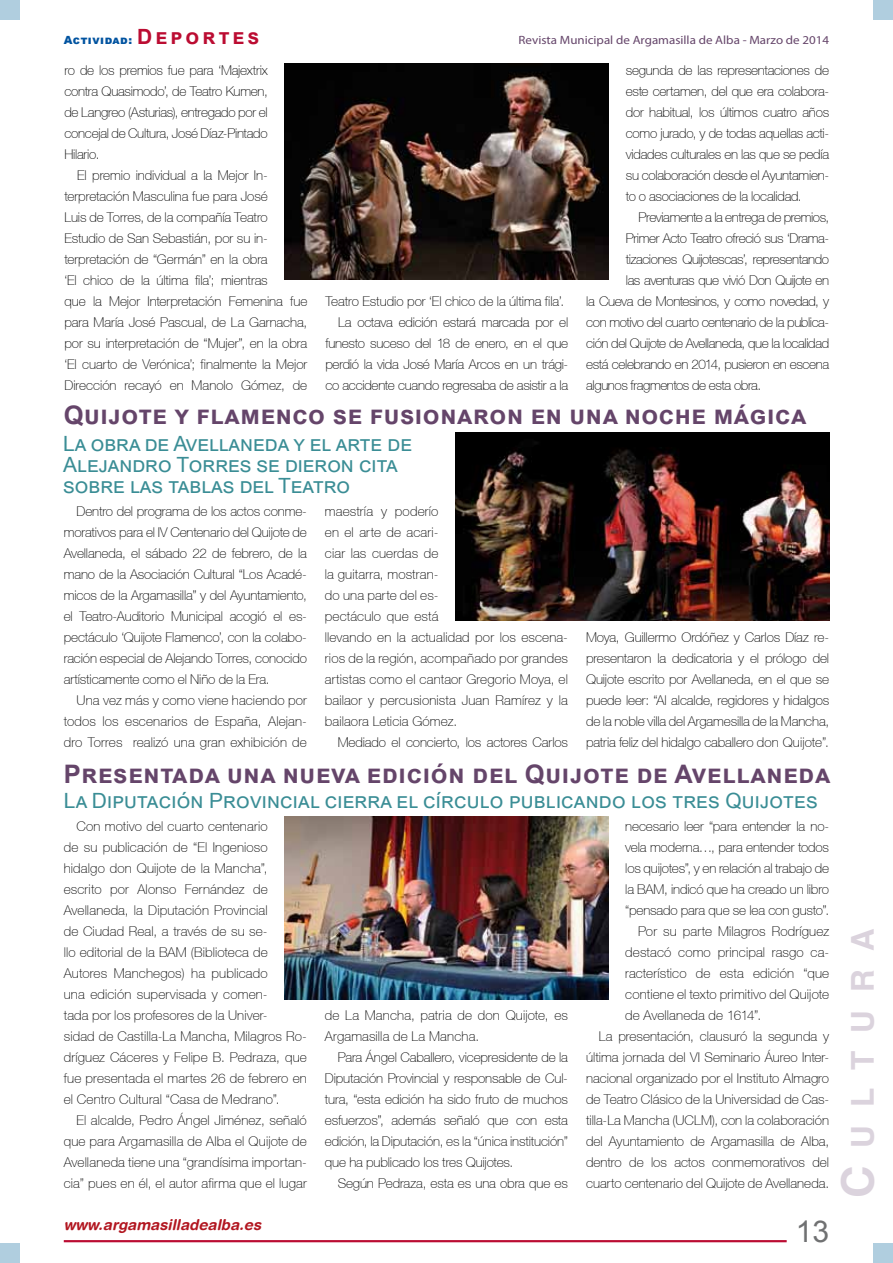
<style>
.page{position:relative;width:893px;height:1263px;background:#fff}
.page>*{position:absolute;margin:0;border:0;box-sizing:border-box;transform-origin:0 0}
.t1{font:700 31.5px "Helvetica";letter-spacing:.57em;color:#dbd3dd}
.t2{font:30px "Arial";color:#707172}
.t3{font:700 25.5px "Arial";letter-spacing:.025em;color:#65456a}
.t4{font:21px/21px "Arial";color:#3a8d95}
.t5{font:italic 700 15px "Helvetica Rounded";color:#b21721}
.t6{font:100 13.5px/21px "Helvetica 35";letter-spacing:-.005em;color:#000;text-align:justify}
.t7{font:100 13.5px "Helvetica 35";letter-spacing:-.03em;color:#000}
.t8{font:12px "Myriad Pro";color:#65456a;scale:1.08 1}
.t9{font:900 11.25px "Arial";letter-spacing:.05em;color:#0053a0}
.s1{font-weight:700;font-size:21px;color:#bb0c32}
.s2{font-size:45px}
</style>
<div class="page">
<div style="left:873px;top:1243px;width:20px;height:20px;background:#b0cedf"></div>
<div style="left:0;top:1243px;width:20px;height:20px;background:#b0cedf"></div>
<hr style="left:64px;top:1240px;width:723px;height:2px;background:#bb0c32">
<div style="left:873px;top:0;width:20px;height:20px;background:#b0cedf"></div>
<div style="left:0;top:0;width:20px;height:20px;background:#b0cedf"></div>
<img style="left:285px;top:64px;width:324px;height:216px">
<img style="left:285px;top:816px;width:323px;height:183px">
<img style="left:455px;top:432px;width:374px;height:188px">
<p class="t9" style="left:64px;top:31px;width:197px">Actividad: <span class="s1">Deportes</span></p>
<p class="t6" style="left:64px;top:60px;width:205px">ro de los premios fue para ‘Majextrix contra Quasimodo’, de Teatro Kumen, de Langreo (Asturias), entregado por el concejal de Cultura, José Díaz-Pintado Hilario.</p>
<p class="t6" style="left:64px;top:165px;width:244px;text-align:left;text-indent:13px">El premio individual a la Mejor In&shy;terpretación Masculina fue para José<br>Luis de Torres, de la compañía Teatro Estudio de San Sebastián, por su in&shy;terpretación de “Germán” en la obra<br>‘El chico de la última fila’; mientras<br>que la Mejor Interpretación Femenina fue para María José Pascual, de La Garnacha, por su interpretación de “Mujer”, en la obra ‘El cuarto de Verónica’; finalmente la Mejor Dirección recayó en Manolo Gómez, de</p>
<p class="t8" style="left:519px;top:32px;width:289px">Revista Municipal de Argamasilla de Alba - Marzo de 2014</p>
<p class="t6" style="left:325px;top:291px;width:240px">Teatro Estudio por ‘El chico de la última fila’.</p>
<p class="t6" style="left:338px;top:312px;width:232px">La octava edición estará marcada por el</p>
<p class="t6" style="left:325px;top:333px;width:244px">funesto suceso del 18 de enero, en el que</p>
<p class="t6" style="left:325px;top:354px;width:244px">perdió la vida José María Arcos en un trági-</p>
<p class="t6" style="left:325px;top:375px;width:244px">co accidente cuando regresaba de asistir a la</p>
<p class="t6" style="left:626px;top:60px;width:205px">segunda de las representaciones de este certamen, del que era colabora&shy;dor habitual, los últimos cuatro años como jurado, y de todas aquellas acti&shy;vidades culturales en las que se pedía su colaboración desde el Ayuntamien&shy;to o asociaciones de la localidad.</p>
<p class="t7" style="left:639px;top:210px;width:192px">Previamente a la entrega de premios,</p>
<p class="t7" style="left:626px;top:231px;width:205px">Primer Acto Teatro ofreció sus ‘Drama-</p>
<p class="t7" style="left:626px;top:252px;width:205px">tizaciones Quijotescas’, representando</p>
<p class="t7" style="left:626px;top:273px;width:205px">las aventuras que vivió Don Quijote en</p>
<p class="t7" style="left:586px;top:294px;width:244px">la Cueva de Montesinos, y como novedad, y</p>
<p class="t7" style="left:586px;top:315px;width:244px">con motivo del cuarto centenario de la publica-</p>
<p class="t7" style="left:586px;top:336px;width:244px">ción del Quijote de Avellaneda, que la localidad</p>
<p class="t7" style="left:586px;top:357px;width:244px">está celebrando en 2014, pusieron en escena</p>
<p class="t7" style="left:586px;top:378px;width:176px">algunos fragmentos de esta obra.</p>
<h3 class="t3" style="left:64px;top:397px;width:744px">Quijote y flamenco se fusionaron en una noche mágica</h3>
<h3 class="t4" style="left:63px;top:433px;width:350px">La obra de Avellaneda y el arte de<br>Alejandro Torres se dieron cita sobre las tablas del Teatro</h3>
<p class="t6" style="left:64px;top:501px;width:245px;text-indent:13px">Dentro del programa de los actos conme&shy;morativos para el IV Centenario del Quijote de Avellaneda, el sábado 22 de febrero, de la mano de la Asociación Cultural “Los Acadé&shy;micos de la Argamasilla” y del Ayuntamiento, el Teatro-Auditorio Municipal acogió el es&shy;pectáculo ‘Quijote Flamenco’, con la colabo&shy;ración especial de Alejando Torres, conocido artísticamente como el Niño de la Era.</p>
<p class="t6" style="left:64px;top:690px;width:245px;text-indent:13px">Una vez más y como viene haciendo por todos los escenarios de España, Alejan&shy;dro Torres realizó una gran exhibición de</p>
<p class="t6" style="left:325px;top:501px;width:245px;text-align:left">maestría y poderío<br>en el arte de acari-<br>ciar las cuerdas de<br>la guitarra, mostran-<br>do una parte del es-<br>pectáculo que está<br>llevando en la actualidad por los escena&shy;rios de la región, acompañado por grandes artistas como el cantaor Gregorio Moya, el bailaor y percusionista Juan Ramírez y la bailaora Leticia Gómez.</p>
<p class="t6" style="left:338px;top:732px;width:232px">Mediado el concierto, los actores Carlos</p>
<p class="t6" style="left:586px;top:627px;width:245px">Moya, Guillermo Ordóñez y Carlos Díaz re&shy;presentaron la dedicatoria y el prólogo del Quijote escrito por Avellaneda, en el que se puede leer: “Al alcalde, regidores y hidalgos de la noble villa del Argamesilla de la Mancha, patria feliz del hidalgo caballero don Quijote”.</p>
<h3 class="t3" style="left:64px;top:756px;width:768px">Presentada una nueva edición del Quijote de Avellaneda</h3>
<h3 class="t4" style="left:64px;top:790px;width:755px">La Diputación Provincial cierra el círculo publicando los tres Quijotes</h3>
<p class="t6" style="left:64px;top:816px;width:245px;text-align:left;text-indent:13px">Con motivo del cuarto centenario<br>de su publicación de “El Ingenioso hidalgo don Quijote de la Mancha”, escrito por Alonso Fernández de Avellaneda, la Diputación Provincial<br>de Ciudad Real, a través de su se-<br>llo editorial de la BAM (Biblioteca de Autores Manchegos) ha publicado<br>una edición supervisada y comen-<br>tada por los profesores de la Univer-<br>sidad de Castilla-La Mancha, Milagros Ro&shy;dríguez Cáceres y Felipe B. Pedraza, que fue presentada el martes 26 de febrero en el Centro Cultural “Casa de Medrano”.</p>
<p class="t6" style="left:64px;top:1110px;width:245px;text-indent:13px">El alcalde, Pedro Ángel Jiménez, señaló que para Argamasilla de Alba el Quijote de Avellaneda tiene una “grandísima importan&shy;cia” pues en él, el autor afirma que el lugar</p>
<p class="t6" style="left:325px;top:1005px;width:245px">de La Mancha, patria de don Quijote, es<br>Argamasilla de La Mancha.</p>
<p class="t6" style="left:325px;top:1047px;width:245px;text-indent:13px">Para Ángel Caballero, vicepresidente de la Diputación Provincial y responsable de Cul&shy;tura, “esta edición ha sido fruto de muchos esfuerzos”, además señaló que con esta edición, la Diputación, es la “única institución” que ha publicado los tres Quijotes.</p>
<p class="t6" style="left:338px;top:1173px;width:232px">Según Pedraza, esta es una obra que es</p>
<p class="t6" style="left:625px;top:816px;width:205px">necesario leer “para entender la no-</p>
<p class="t6" style="left:625px;top:837px;width:205px">vela moderna…, para entender todos</p>
<p class="t6" style="left:625px;top:858px;width:205px">los quijotes”, y en relación al trabajo de</p>
<p class="t6" style="left:625px;top:879px;width:205px">la BAM, indicó que ha creado un libro</p>
<p class="t6" style="left:625px;top:900px;width:205px">“pensado para que se lea con gusto”.</p>
<p class="t6" style="left:638px;top:921px;width:193px">Por su parte Milagros Rodríguez</p>
<p class="t6" style="left:625px;top:942px;width:205px">destacó como principal rasgo ca-</p>
<p class="t6" style="left:625px;top:963px;width:205px">racterístico de esta edición “que</p>
<p class="t6" style="left:625px;top:984px;width:205px">contiene el texto primitivo del Quijote</p>
<p class="t6" style="left:625px;top:1005px;width:137px">de Avellaneda de 1614”.</p>
<p class="t6" style="left:599px;top:1026px;width:232px">La presentación, clausuró la segunda y</p>
<p class="t6" style="left:586px;top:1047px;width:245px">última jornada del VI Seminario Áureo Inter-</p>
<p class="t6" style="left:586px;top:1068px;width:245px">nacional organizado por el Instituto Almagro</p>
<p class="t6" style="left:586px;top:1089px;width:245px">de Teatro Clásico de la Universidad de Cas-</p>
<p class="t6" style="left:586px;top:1110px;width:245px">tilla-La Mancha (UCLM), con la colaboración</p>
<p class="t6" style="left:586px;top:1131px;width:245px">del Ayuntamiento de Argamasilla de Alba,</p>
<p class="t6" style="left:586px;top:1152px;width:245px">dentro de los actos conmemorativos del</p>
<p class="t6" style="left:586px;top:1173px;width:245px">cuarto centenario del Quijote de Avellaneda.</p>
<p class="t5" style="left:64px;top:1215px;width:199px">www.argamasilladealba.es</p>
<h2 class="t2" style="left:796px;top:1211px;width:35px">13</h2>
<h1 class="t1" style="left:843px;top:1198px;width:270px;rotate:-90deg"><span class="s2">C</span> ultura</h1>
</div>
